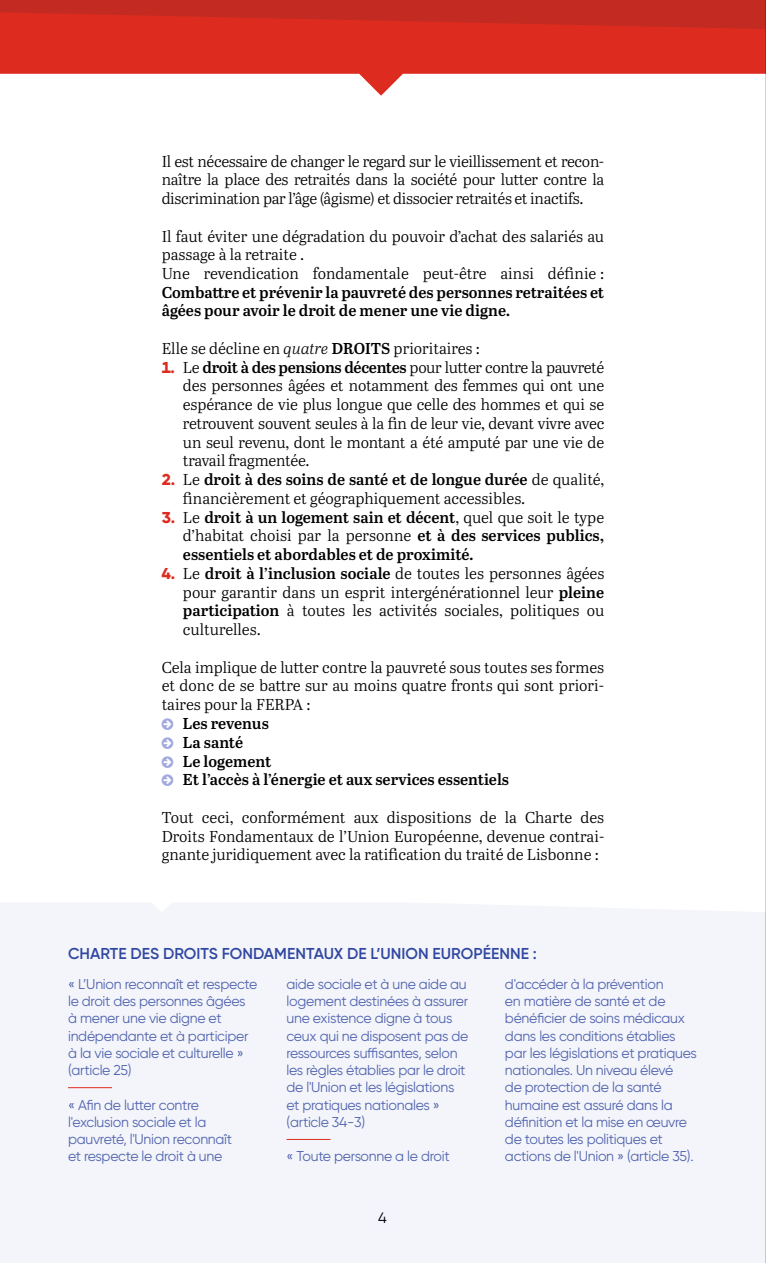
<style>
.page{position:relative;width:766px;height:1263px;background:#fff}
.page>*{position:absolute;margin:0;border:0;box-sizing:border-box;transform-origin:0 0}
.t1{font:15.75px/18.8px "Abril Text Lt";color:#000;text-align:justify}
.t2{font:600 15.75px/18.8px "Abril Text";color:#000}
.t3{font:600 15.75px "Gilroy";color:#3147a1}
.t4{font:15px "Gilroy";color:#000}
.t5{font:14.25px/17.2px "Gilroy";letter-spacing:-.02em;color:#5264af}
.s1{font-style:italic}
.s2{font-family:"Abril Text";font-weight:600}
.s3{font-family:"Gilroy";font-weight:800;color:#de2b1f}
.s4{font-family:"Abril Text Lt";font-weight:400}
</style>
<div class="page">
<svg style="left:0;top:29px;width:765px;height:67px;fill:#de2b1f"></svg>
<svg style="left:0;top:0;width:765px;height:29px;background:#ca2b21"></svg>
<div style="left:0;top:903px;width:765px;height:360px;background:#f3f5fa"></div>
<hr style="left:68px;top:1087px;width:44px;height:1px;background:#de2b1f">
<hr style="left:286px;top:1139px;width:44px;height:1px;background:#de2b1f">
<svg style="left:141px;top:903px;width:42px;height:9px"></svg>
<div style="left:368px;top:1203px;width:30px;height:30px;background:#f4f4fd;border-radius:50%"></div>
<hr style="left:765px;top:0;width:1px;height:1263px;background:#c4c4c5">
<p class="t1" style="left:162px;top:151px;width:444px">Il est nécessaire de changer le regard sur le vieillissement et recon&shy;naître la place des retraités dans la société pour lutter contre la discrimination par l’âge (âgisme) et dissocier retraités et inactifs.</p>
<p class="t1" style="left:162px;top:226px;width:444px;text-align:left">Il faut éviter une dégradation du pouvoir d’achat des salariés au passage à la retraite .<br>Une revendication fondamentale peut-être ainsi définie :</p>
<p class="t2" style="left:162px;top:282px;width:444px">Combattre et prévenir la pauvreté des personnes retraitées et âgées pour avoir le droit de mener une vie digne.</p>
<p class="t1" style="left:162px;top:338px;width:319px">Elle se décline en <span class="s1">quatre</span> <span class="s2">DROITS</span> prioritaires :</p>
<p class="t1" style="left:183px;top:357px;width:422px;text-indent:-21px"><span class="s3">1.</span> Le <span class="s2">droit à des pensions décentes</span> pour lutter contre la pauvreté des personnes âgées et notamment des femmes qui ont une espérance de vie plus longue que celle des hommes et qui se retrouvent souvent seules à la fin de leur vie, devant vivre avec un seul revenu, dont le montant a été amputé par une vie de travail fragmentée.</p>
<p class="t2" style="left:162px;top:469px;width:444px"><span class="s3">2.</span> <span class="s4">Le</span> droit à des soins de santé et de longue durée <span class="s4">de qualité,</span></p>
<p class="t1" style="left:183px;top:488px;width:344px">financièrement et géographiquement accessibles.</p>
<p class="t2" style="left:162px;top:507px;width:444px"><span class="s3">3.</span> <span class="s4">Le</span> droit à un logement sain et décent<span class="s4">, quel que soit le type</span></p>
<p class="t1" style="left:183px;top:526px;width:422px">d’habitat choisi par la personne <span class="s2">et à des services publics,</span></p>
<p class="t2" style="left:183px;top:544px;width:292px">essentiels et abordables et de proximité.</p>
<p class="t1" style="left:183px;top:563px;width:422px;text-indent:-21px"><span class="s3">4.</span> Le <span class="s2">droit à l’inclusion sociale</span> de toutes les personnes âgées pour garantir dans un esprit intergénérationnel leur <span class="s2">pleine participation</span> à toutes les activités sociales, politiques ou culturelles.</p>
<p class="t1" style="left:162px;top:657px;width:444px">Cela implique de lutter contre la pauvreté sous toutes ses formes et donc de se battre sur au moins quatre fronts qui sont priori&shy;taires pour la FERPA :</p>
<p class="t2" style="left:183px;top:713px;width:327px">Les revenus<br>La santé<br>Le logement<br>Et l’accès à l’énergie et aux services essentiels</p>
<p class="t1" style="left:162px;top:807px;width:444px">Tout ceci, conformément aux dispositions de la Charte des Droits Fondamentaux de l’Union Européenne, devenue contrai&shy;gnante juridiquement avec la ratification du traité de Lisbonne :</p>
<p class="t3" style="left:68px;top:943px;width:470px">CHARTE DES DROITS FONDAMENTAUX DE L’UNION EUROPÉENNE :</p>
<p class="t5" style="left:68px;top:975px;width:191px">« L’Union reconnaît et respecte le droit des personnes âgées à mener une vie digne et indépendante et à participer à la vie sociale et culturelle » (article 25)</p>
<p class="t5" style="left:68px;top:1096px;width:165px">« Afin de lutter contre l'exclusion sociale et la pauvreté, l'Union reconnaît et respecte le droit à une</p>
<p class="t5" style="left:286px;top:975px;width:183px">aide sociale et à une aide au logement destinées à assurer une existence digne à tous ceux qui ne disposent pas de ressources suffisantes, selon les règles établies par le droit de l'Union et les législations et pratiques nationales » (article 34-3)</p>
<p class="t5" style="left:286px;top:1147px;width:165px">« Toute personne a le droit</p>
<p class="t5" style="left:505px;top:975px;width:193px">d'accéder à la prévention<br>en matière de santé et de bénéficier de soins médicaux dans les conditions établies par les législations et pratiques nationales. Un niveau élevé<br>de protection de la santé humaine est assuré dans la définition et la mise en œuvre de toutes les politiques et actions de l'Union » (article 35).</p>
<p class="t4" style="left:378px;top:1208px;width:10px">4</p>
</div>
